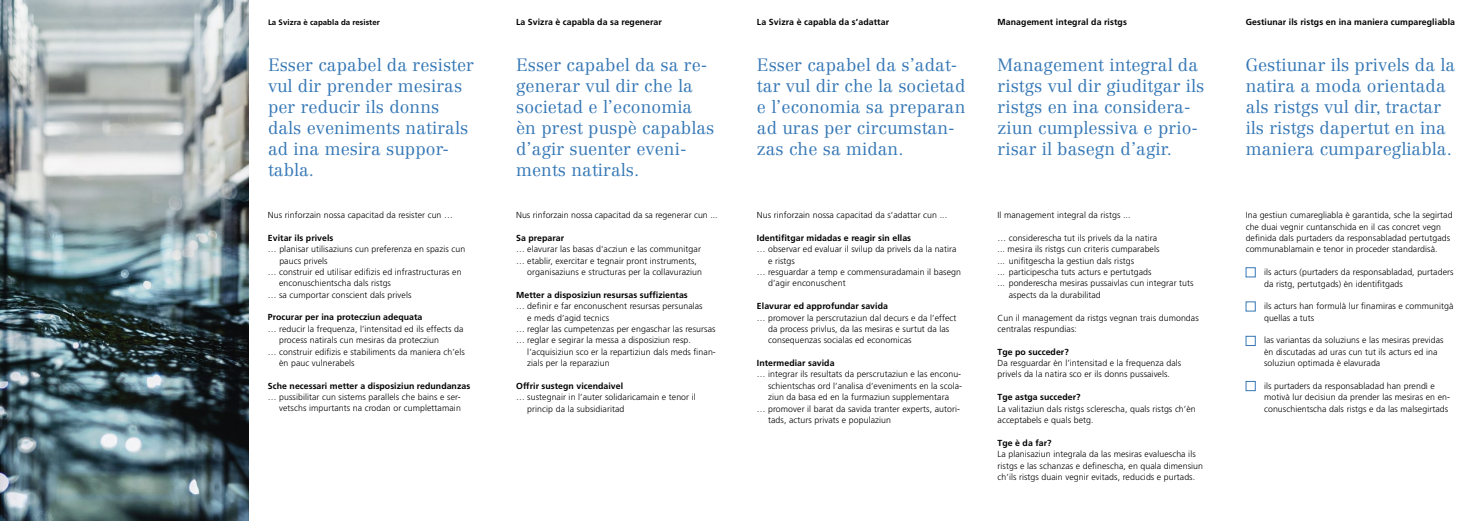
<style>
.page{position:relative;width:1474px;height:521px;background:#fff}
.page>*{position:absolute;margin:0;border:0;box-sizing:border-box;transform-origin:0 0}
.t1{font:300 17.5px/21px "Centennial LT Std";letter-spacing:.005em;color:#3678b6}
.t2{font:300 8.75px/11.4px "Frutiger LT Std";letter-spacing:.01em;color:#000}
.t3{font:700 8.75px "Frutiger LT Std";letter-spacing:.005em;color:#000}
.t4{font:700 7.88px "Frutiger LT Std";letter-spacing:.005em;color:#000}
</style>
<div class="page">
<div style="left:1245px;top:336px;width:10px;height:10px;border:1px solid #3678b6"></div>
<div style="left:1245px;top:381px;width:10px;height:10px;border:1px solid #3678b6"></div>
<img style="left:0;top:0;width:248px;height:521px">
<div style="left:1245px;top:267px;width:10px;height:10px;border:1px solid #3678b6"></div>
<p class="t4" style="left:268px;top:17px;width:113px">La Svizra è capabla da resister</p>
<h1 class="t1" style="left:268px;top:54px;width:207px">Esser capabel da resister vul dir prender mesiras per reducir ils donns dals eveniments natirals ad ina mesira suppor&shy;tabla.</h1>
<p class="t2" style="left:268px;top:209px;width:186px">Nus rinforzain nossa capacitad da resister cun …</p>
<p class="t3" style="left:268px;top:233px;width:67px">Evitar ils privels</p>
<p class="t2" style="left:268px;top:244px;width:199px">… planisar utilisaziuns cun preferenza en spazis cun</p>
<p class="t2" style="left:279px;top:255px;width:50px">paucs privels</p>
<p class="t2" style="left:268px;top:266px;width:195px">… construir ed utilisar edifizis ed infrastructuras en</p>
<p class="t2" style="left:279px;top:278px;width:113px">enconuschientscha dals ristgs</p>
<p class="t2" style="left:268px;top:289px;width:145px">… sa cumportar conscient dals privels</p>
<p class="t3" style="left:268px;top:312px;width:156px">Procurar per ina protecziun adequata</p>
<p class="t2" style="left:268px;top:323px;width:197px">… reducir la frequenza, l’intensitad ed ils effects da</p>
<p class="t2" style="left:279px;top:335px;width:161px">process natirals cun mesiras da protecziun</p>
<p class="t2" style="left:268px;top:346px;width:198px">… construir edifizis e stabiliments da maniera ch’els</p>
<p class="t2" style="left:279px;top:357px;width:77px">èn pauc vulnerabels</p>
<p class="t3" style="left:268px;top:380px;width:204px">Sche necessari metter a disposiziun redundanzas</p>
<p class="t2" style="left:268px;top:391px;width:194px;text-align:right">… pussibilitar cun sistems parallels che bains e ser&shy;vetschs impurtants na crodan or cumplettamain</p>
<p class="t3" style="left:516px;top:16px;width:147px">La Svizra è capabla da sa regenerar</p>
<h1 class="t1" style="left:516px;top:54px;width:200px">Esser capabel da sa re&shy;generar vul dir che la societad e l’economia èn prest puspè capablas d’agir suenter eveni&shy;ments natirals.</h1>
<p class="t2" style="left:516px;top:209px;width:203px">Nus rinforzain nossa capacitad da sa regenerar cun ...</p>
<p class="t3" style="left:516px;top:233px;width:49px">Sa preparar</p>
<p class="t2" style="left:516px;top:244px;width:186px">… elavurar las basas d‘acziun e las communitgar</p>
<p class="t2" style="left:516px;top:255px;width:182px">… etablir, exercitar e tegnair pront instruments,</p>
<p class="t2" style="left:527px;top:266px;width:176px">organisaziuns e structuras per la collavuraziun</p>
<p class="t3" style="left:516px;top:289px;width:173px">Metter a disposiziun resursas suffizientas</p>
<p class="t2" style="left:516px;top:300px;width:188px">… definir e far enconuschent resursas persunalas</p>
<p class="t2" style="left:527px;top:312px;width:83px">e meds d’agid tecnics</p>
<p class="t2" style="left:516px;top:323px;width:201px">… reglar las cumpetenzas per engaschar las resursas</p>
<p class="t2" style="left:516px;top:335px;width:176px">… reglar e segirar la messa a disposiziun resp.</p>
<p class="t2" style="left:527px;top:346px;width:190px">l’acquisiziun sco er la repartiziun dals meds finan-</p>
<p class="t2" style="left:527px;top:357px;width:84px">zials per la reparaziun</p>
<p class="t3" style="left:516px;top:380px;width:108px">Offrir sustegn vicendaivel</p>
<p class="t2" style="left:527px;top:391px;width:170px;text-indent:-11px">… sustegnair in l’auter solidaricamain e tenor il princip da la subsidiaritad</p>
<p class="t3" style="left:757px;top:16px;width:134px">La Svizra è capabla da s’adattar</p>
<h1 class="t1" style="left:757px;top:54px;width:210px">Esser capabel da s’adat&shy;tar vul dir che la societad e l’economia sa preparan ad uras per circumstan&shy;zas che sa midan.</h1>
<p class="t2" style="left:757px;top:210px;width:192px">Nus rinforzain nossa capacitad da s’adattar cun ...</p>
<p class="t3" style="left:757px;top:233px;width:156px">Identifitgar midadas e reagir sin ellas</p>
<p class="t2" style="left:757px;top:244px;width:201px">… observar ed evaluar il svilup da privels da la natira</p>
<p class="t2" style="left:768px;top:255px;width:28px">e ristgs</p>
<p class="t2" style="left:757px;top:266px;width:205px">… resguardar a temp e commensuradamain il basegn</p>
<p class="t2" style="left:768px;top:278px;width:79px">d’agir enconuschent</p>
<p class="t3" style="left:757px;top:301px;width:132px">Elavurar ed approfundar savida</p>
<p class="t2" style="left:768px;top:312px;width:190px;text-indent:-11px">… promover la perscrutaziun dal decurs e da l’effect da process privlus, da las mesiras e surtut da las consequenzas socialas ed economicas</p>
<p class="t3" style="left:757px;top:358px;width:79px">Intermediar savida</p>
<p class="t2" style="left:757px;top:369px;width:206px">… integrar ils resultats da perscrutaziun e las enconu-</p>
<p class="t2" style="left:768px;top:380px;width:195px">schientschas ord l’analisa d’eveniments en la scola-</p>
<p class="t2" style="left:768px;top:392px;width:182px">ziun da basa ed en la furmaziun supplementara</p>
<p class="t2" style="left:757px;top:403px;width:205px">… promover il barat da savida tranter experts, autori-</p>
<p class="t2" style="left:768px;top:414px;width:124px">tads, acturs privats e populaziun</p>
<p class="t3" style="left:997px;top:16px;width:131px">Management integral da ristgs</p>
<h1 class="t1" style="left:997px;top:54px;width:208px">Management integral da ristgs vul dir giuditgar ils ristgs en ina considera&shy;ziun cumplessiva e prio&shy;risar il basegn d’agir.</h1>
<p class="t2" style="left:997px;top:210px;width:134px">Il management integral da ristgs ...</p>
<p class="t2" style="left:997px;top:232px;width:161px">… considerescha tut ils privels da la natira</p>
<p class="t2" style="left:997px;top:244px;width:163px">... mesira ils ristgs cun criteris cumparabels</p>
<p class="t2" style="left:997px;top:255px;width:138px">... unifitgescha la gestiun dals ristgs</p>
<p class="t2" style="left:997px;top:266px;width:155px">... participescha tuts acturs e pertutgads</p>
<p class="t2" style="left:997px;top:278px;width:197px">... ponderescha mesiras pussaivlas cun integrar tuts</p>
<p class="t2" style="left:1008px;top:289px;width:94px">aspects da la durabilitad</p>
<p class="t2" style="left:997px;top:312px;width:203px">Cun il management da ristgs vegnan trais dumondas centralas respundias:</p>
<p class="t3" style="left:997px;top:346px;width:73px">Tge po succeder?</p>
<p class="t2" style="left:997px;top:357px;width:185px">Da resguardar èn l’intensitad e la frequenza dals privels da la natira sco er ils donns pussaivels.</p>
<p class="t3" style="left:997px;top:392px;width:84px">Tge astga succeder?</p>
<p class="t2" style="left:997px;top:403px;width:200px">La valitaziun dals ristgs sclerescha, quals ristgs ch’èn acceptabels e quals betg.</p>
<p class="t3" style="left:997px;top:437px;width:56px">Tge è da far?</p>
<p class="t2" style="left:997px;top:448px;width:207px">La planisaziun integrala da las mesiras evaluescha ils ristgs e las schanzas e definescha, en quala dimensiun ch’ils ristgs duain vegnir evitads, reducids e purtads.</p>
<p class="t3" style="left:1245px;top:16px;width:211px">Gestiunar ils ristgs en ina maniera cumparegliabla</p>
<h1 class="t1" style="left:1245px;top:54px;width:211px">Gestiunar ils privels da la natira a moda orientada als ristgs vul dir, tractar ils ristgs dapertut en ina maniera cumparegliabla.</h1>
<p class="t2" style="left:1245px;top:210px;width:208px">Ina gestiun cumaregliabla è garantida, sche la segirtad che duai vegnir cuntanschida en il cas concret vegn definida dals purtaders da responsabladad pertutgads communablamain e tenor in proceder standardisà.</p>
<p class="t2" style="left:1263px;top:266px;width:191px">ils acturs (purtaders da responsabladad, purtaders da ristg, pertutgads) èn identifitgads</p>
<p class="t2" style="left:1263px;top:301px;width:191px">ils acturs han formulà lur finamiras e communitgà quellas a tuts</p>
<p class="t2" style="left:1263px;top:335px;width:181px">las variantas da soluziuns e las mesiras previdas èn discutadas ad uras cun tut ils acturs ed ina soluziun optimada è elavurada</p>
<p class="t2" style="left:1263px;top:380px;width:187px">ils purtaders da responsabladad han prendì e motivà lur decisiun da prender las mesiras en en&shy;conuschientscha dals ristgs e da las malsegirtads</p>
</div>
